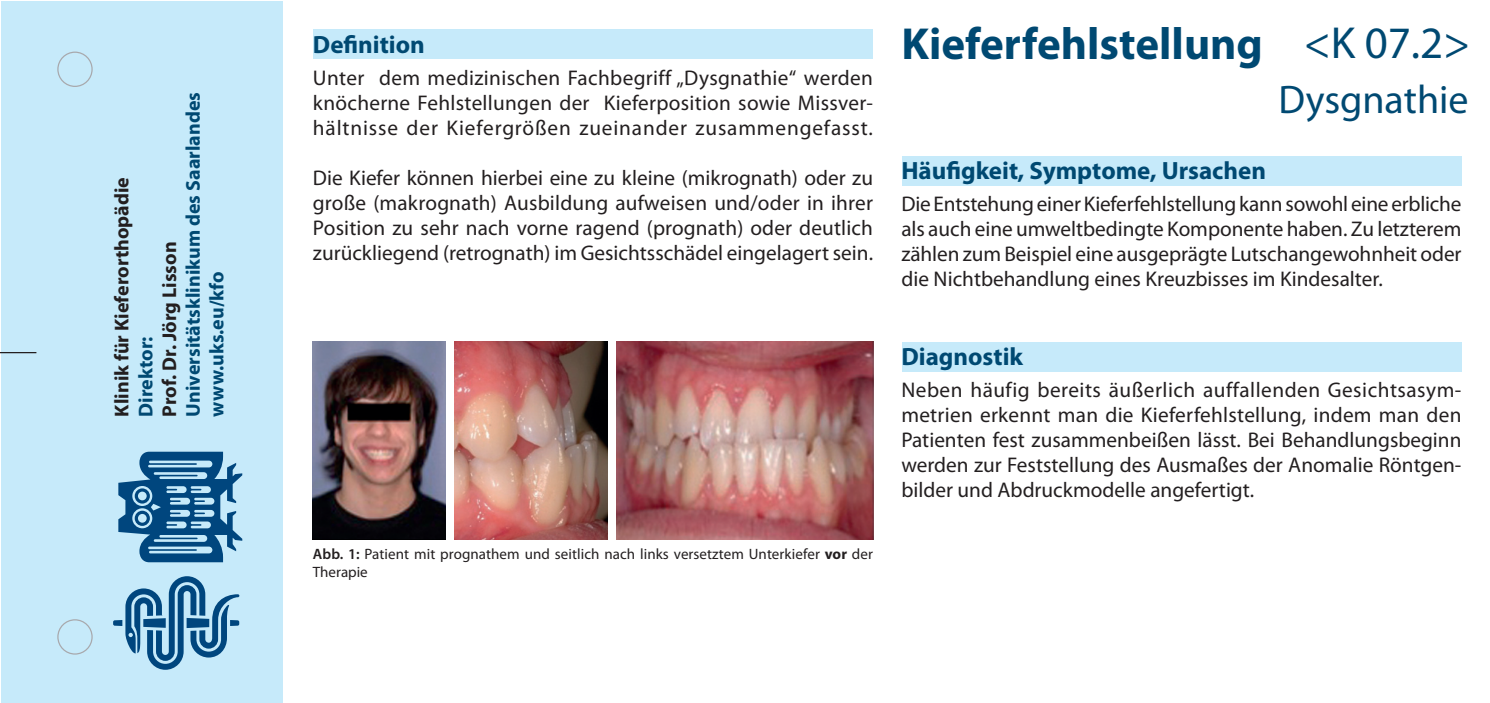
<style>
.page{position:relative;width:1490px;height:703px;background:#fff}
.page>*{position:absolute;margin:0;border:0;box-sizing:border-box;transform-origin:0 0}
.t1{font:700 45px "Myriad Pro";color:#004972}
.t2{font:45px "Myriad Pro";color:#004972}
.t3{font:40px "Myriad Pro";color:#004972}
.t4{font:700 25px "Myriad Pro";color:#004972}
.t5{font:21.25px/25px "Myriad Pro";color:#231f20;text-align:justify}
.t6{font:700 20px/23.8px "Myriad Pro";color:#004972}
.t7{font:700 20px "Myriad Pro";color:#231f20}
.t8{font:15px/17.5px "Myriad Pro";letter-spacing:.005em;color:#231f20}
.s1{font-weight:600}
.s2{font-weight:700}
</style>
<div class="page">
<div style="left:1px;top:1px;width:282px;height:701px;background:#c6eafa"></div>
<div style="left:314px;top:30px;width:559px;height:29px;background:#c6eafa"></div>
<div style="left:902px;top:156px;width:559px;height:29px;background:#c6eafa"></div>
<div style="left:902px;top:342px;width:559px;height:29px;background:#c6eafa"></div>
<img style="left:455px;top:342px;width:152px;height:196px">
<img style="left:313px;top:342px;width:132px;height:196px">
<img style="left:616px;top:342px;width:257px;height:196px">
<hr style="left:1px;top:352px;width:35px;height:1px;background:#231f20">
<div style="left:57px;top:52px;width:36px;height:35px;border:1px solid #a8a9ad;border-radius:50%"></div>
<div style="left:57px;top:618px;width:36px;height:36px;border:1px solid #a8a9ad;border-radius:50%"></div>
<svg style="left:118px;top:451px;width:124px;height:111px"></svg>
<svg style="left:113px;top:576px;width:126px;height:93px"></svg>
<p class="t7" style="left:114px;top:416px;width:241px;rotate:-90deg">Klinik für Kieferorthopädie</p>
<p class="t6" style="left:136px;top:416px;width:81px;rotate:-90deg">Direktor:</p>
<p class="t6" style="left:183px;top:416px;width:325px;rotate:-90deg">Universitätsklinikum des Saarlandes www.uks.eu/kfo</p>
<p class="t7" style="left:162px;top:416px;width:176px;rotate:-90deg">Prof. Dr. Jörg Lisson</p>
<h1 class="t1" style="left:901px;top:26px;width:363px">Kieferfehlstellung</h1>
<h1 class="t2" style="left:1303px;top:26px;width:168px">&lt;K 07.2&gt;</h1>
<h2 class="t3" style="left:1278px;top:84px;width:191px">Dysgnathie</h2>
<p class="t4" style="left:313px;top:35px;width:113px">Definition</p>
<p class="t5" style="left:313px;top:67px;width:561px">Unter dem medizinischen Fachbegriff „Dysgnathie“ werden knöcherne Fehlstellungen der Kieferposition sowie Missver&shy;hältnisse der Kiefergrößen zueinander zusammengefasst.</p>
<p class="t5" style="left:313px;top:167px;width:561px">Die Kiefer können hierbei eine zu kleine (mikrognath) oder zu große (makrognath) Ausbildung aufweisen und/oder in ihrer Position zu sehr nach vorne ragend (prognath) oder deutlich zurückliegend (retrognath) im Gesichtsschädel eingelagert sein.</p>
<p class="t4" style="left:901px;top:161px;width:366px">Häufigkeit, Symptome, Ursachen</p>
<p class="t5" style="left:901px;top:193px;width:561px">Die Entstehung einer Kieferfehlstellung kann sowohl eine erbliche als auch eine umweltbedingte Komponente haben. Zu letzterem zählen zum Beispiel eine ausgeprägte Lutschangewohnheit oder die Nichtbehandlung eines Kreuzbisses im Kindesalter.</p>
<p class="t8" style="left:313px;top:546px;width:561px"><span class="s1">Abb. 1:</span> Patient mit prognathem und seitlich nach links versetztem Unterkiefer <span class="s2">vor</span> der<br>Therapie</p>
<p class="t4" style="left:901px;top:347px;width:123px">Diagnostik</p>
<p class="t5" style="left:901px;top:379px;width:561px">Neben häufig bereits äußerlich auffallenden Gesichtsasym&shy;metrien erkennt man die Kieferfehlstellung, indem man den Patienten fest zusammenbeißen lässt. Bei Behandlungsbeginn werden zur Feststellung des Ausmaßes der Anomalie Röntgen&shy;bilder und Abdruckmodelle angefertigt.</p>
</div>
